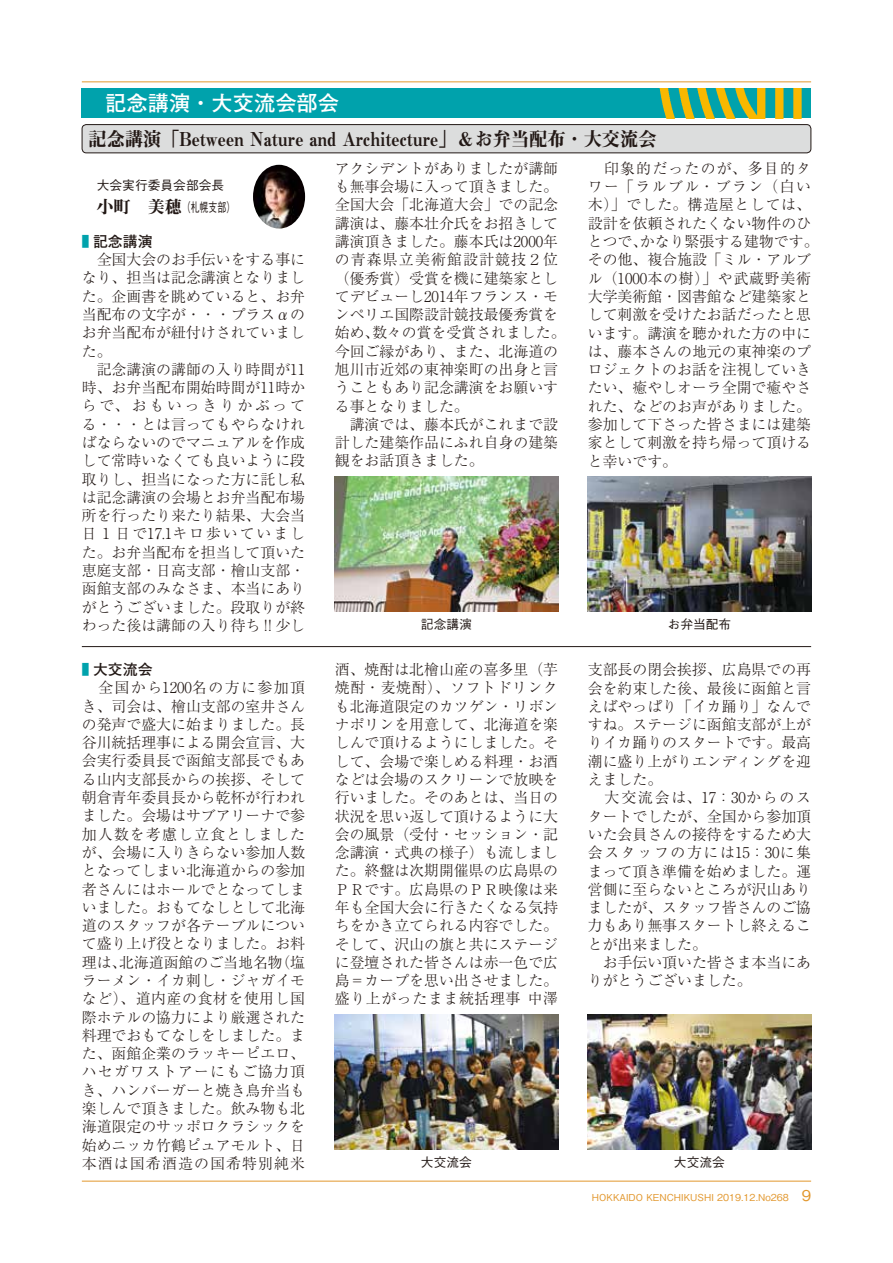
<style>
.page{position:relative;width:893px;height:1263px;background:#fff}
.page>*{position:absolute;margin:0;border:0;box-sizing:border-box;transform-origin:0 0}
.t1{font:700 21.3px "Futo Go B101 Pro";color:#fff}
.t2{font:19.2px "Midashi Min Pro MA31";color:#221815;scale:.95 1}
.t3{font:300 14.85px/18.3px "Ryumin Pro";color:#221815}
.t4{font:700 14.85px "Futo Go B101 Pro";color:#221815}
.t5{font:500 12.75px/22.4px "Gothic BBB Pro";color:#221815}
.t6{font:500 9.6px "Gothic BBB Pro";color:#e2972d}
.s1{font-family:"Midashi Min Pro MA31";font-weight:400;font-size:16.95px}
.s2{color:#00a2ac}
.s3{font-family:"DFHS Mincho Std W3";font-weight:400}
.s4{font-size:14.85px}
</style>
<div class="page">
<hr style="left:82px;top:82px;width:729px;height:1px;background:#e2972d">
<hr style="left:82px;top:1181px;width:729px;height:1px;background:#e2972d">
<div style="left:82px;top:88px;width:729px;height:30px;background:#00a2ac"></div>
<div style="left:82px;top:125px;width:729px;height:28px;background:#dcdddd;border-radius:4px"></div>
<div style="left:82px;top:124px;width:729px;height:29px;border:1px solid #221815;border-radius:4px"></div>
<img style="left:253px;top:165px;width:52px;height:64px">
<img style="left:659px;top:88px;width:143px;height:30px">
<img style="left:335px;top:476px;width:223px;height:135px">
<img style="left:588px;top:476px;width:223px;height:135px">
<img style="left:335px;top:1014px;width:223px;height:135px">
<img style="left:588px;top:1014px;width:223px;height:135px">
<hr style="left:82px;top:646px;width:729px;height:1px;background:#221815">
<h1 class="t1" style="left:105px;top:86px;width:235px">記念講演・大交流会部会</h1>
<p class="t2" style="left:89px;top:124px;width:599px">記念講演「Between Nature and Architecture」＆お弁当配布・大交流会</p>
<p class="t5" style="left:97px;top:172px;width:140px">大会実行委員会部会長<span class="s1">小町　美穂</span>（札幌支部）</p>
<p class="t4" style="left:82px;top:229px;width:72px"><span class="s2">■</span> 記念講演</p>
<p class="t3" style="left:82px;top:249px;width:225px">　全国大会のお手伝いをする事になり、担当は記念講演となりました。企画書を眺めていると、お弁当配布の文字が・・・プラス<span class="s3">α</span>のお弁当配布が紐付けされていました。<br>　記念講演の講師の入り時間が11時、お弁当配布開始時間が11時からで、おもいっきりかぶってる・・・とは言ってもやらなければならないのでマニュアルを作成して常時いなくても良いように段取りし、担当になった方に託し私は記念講演の会場とお弁当配布場所を行ったり来たり結果、大会当日１日で17.1キロ歩いていました。お弁当配布を担当して頂いた恵庭支部・日高支部・檜山支部・函館支部のみなさま、本当にありがとうございました。段取りが終わった後は講師の入り待ち‼少し</p>
<p class="t4" style="left:82px;top:657px;width:72px"><span class="s2">■</span> 大交流会</p>
<p class="t3" style="left:82px;top:677px;width:225px;text-align:justify">　全国から1200名の方に参加頂き、司会は、檜山支部の室井さんの発声で盛大に始まりました。長谷川統括理事による開会宣言、大会実行委員長で函館支部長でもある山内支部長からの挨拶、そして朝倉青年委員長から乾杯が行われました。会場はサブアリーナで参加人数を考慮し立食としましたが、会場に入りきらない参加人数となってしまい北海道からの参加者さんにはホールでとなってしまいました。おもてなしとして北海道のスタッフが各テーブルについて盛り上げ役となりました。お料理は、北海道函館のご当地名物（塩ラーメン・イカ刺し・ジャガイモなど）、道内産の食材を使用し国際ホテルの協力により厳選された料理でおもてなしをしました。また、函館企業のラッキーピエロ、ハセガワストアーにもご協力頂き、ハンバーガーと焼き鳥弁当も楽しんで頂きました。飲み物も北海道限定のサッポロクラシックを始めニッカ竹鶴ピュアモルト、日本酒は国希酒造の国希特別純米</p>
<p class="t3" style="left:335px;top:158px;width:232px">アクシデントがありましたが講師も無事会場に入って頂きました。全国大会「北海道大会」での記念講演は、藤本壮介氏をお招きして講演頂きました。藤本氏は2000年の青森県立美術館設計競技２位（優秀賞）受賞を機に建築家としてデビューし2014年フランス・モンペリエ国際設計競技最優秀賞を始め、数々の賞を受賞されました。今回ご縁があり、また、北海道の旭川市近郊の東神楽町の出身と言うこともあり記念講演をお願いする事となりました。<br>　講演では、藤本氏がこれまで設計した建築作品にふれ自身の建築観をお話頂きました。</p>
<p class="t3" style="left:588px;top:158px;width:232px">　印象的だったのが、多目的タワー「ラルブル・ブラン（白い木）」でした。構造屋としては、設計を依頼されたくない物件のひとつで、かなり緊張する建物です。その他、複合施設「ミル・アルブル（1000本の樹）」や武蔵野美術大学美術館・図書館など建築家として刺激を受けたお話だったと思います。講演を聴かれた方の中には、藤本さんの地元の東神楽のプロジェクトのお話を注視していきたい、癒やしオーラ全開で癒やされた、などのお声がありました。参加して下さった皆さまには建築家として刺激を持ち帰って頂けると幸いです。</p>
<p class="t5" style="left:421px;top:611px;width:53px">記念講演</p>
<p class="t5" style="left:668px;top:611px;width:65px">お弁当配布</p>
<p class="t3" style="left:335px;top:659px;width:225px;text-align:justify">酒、焼酎は北檜山産の喜多里（芋焼酎・麦焼酎）、ソフトドリンクも北海道限定のカツゲン・リボンナポリンを用意して、北海道を楽しんで頂けるようにしました。そして、会場で楽しめる料理・お酒などは会場のスクリーンで放映を行いました。そのあとは、当日の状況を思い返して頂けるように大会の風景（受付・セッション・記念講演・式典の様子）も流しました。終盤は次期開催県の広島県のＰＲです。広島県のＰＲ映像は来年も全国大会に行きたくなる気持ちをかき立てられる内容でした。そして、沢山の旗と共にステージに登壇された皆さんは赤一色で広島＝カープを思い出させました。盛り上がったまま統括理事 中澤</p>
<p class="t3" style="left:588px;top:659px;width:225px">支部長の閉会挨拶、広島県での再会を約束した後、最後に函館と言えばやっぱり「イカ踊り」なんですね。ステージに函館支部が上がりイカ踊りのスタートです。最高潮に盛り上がりエンディングを迎えました。<br>　大交流会は、17：30からのスタートでしたが、全国から参加頂いた会員さんの接待をするため大会スタッフの方には15：30に集まって頂き準備を始めました。運営側に至らないところが沢山ありましたが、スタッフ皆さんのご協力もあり無事スタートし終えることが出来ました。<br>　お手伝い頂いた皆さま本当にありがとうございました。</p>
<p class="t5" style="left:421px;top:1149px;width:53px">大交流会</p>
<p class="t5" style="left:674px;top:1149px;width:53px">大交流会</p>
<p class="t6" style="left:592px;top:1190px;width:221px">HOKKAIDO KENCHIKUSHI 2019.12.No268 <span class="s4">9</span></p>
</div>
